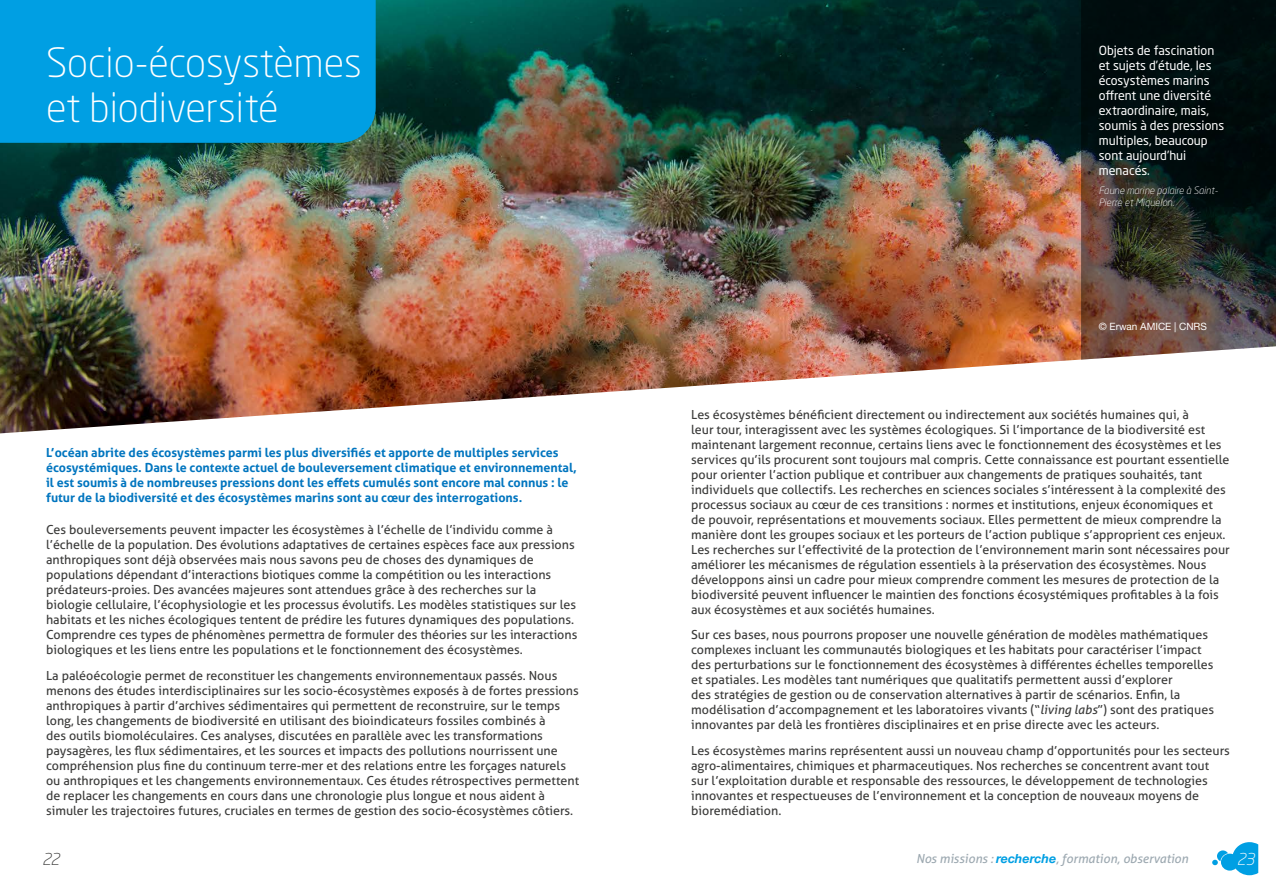
<style>
.page{position:relative;width:1276px;height:886px;background:#fff}
.page>*{position:absolute;margin:0;border:0;box-sizing:border-box;transform-origin:0 0}
.t1{font:300 40px/45px "Neo Sans Std";color:#fff}
.t2{font:italic 300 16.25px "Neo Sans Std";color:#3c3c3b}
.t3{font:italic 300 16.25px "Neo Sans Std";color:#fff}
.t4{font:12.5px/15px "Aller";color:#3c3c3b}
.t5{font:700 12.5px/15px "Aller";color:#0075bf}
.t6{font:12.5px/15px "Neo Sans Std";color:#fff}
.t7{font:italic 12.5px "Aller";color:#9da9b1}
.t8{font:italic 300 10px/12px "Neo Sans Std";color:#fff}
.t9{font:10px "Helvetica Neue";color:#fff}
.s1{font-style:italic}
.s2{font-family:"Helvetica Neue";font-weight:700;color:#009fe3}
</style>
<div class="page">
<img style="left:0;top:0;width:1081px;height:433px">
<div style="left:0;top:0;width:376px;height:143px;background:#009fe3"></div>
<svg style="left:1081px;top:0;width:195px;height:360px;background:#262724"></svg>
<svg style="left:1212px;top:842px;width:46px;height:33px"></svg>
<h1 class="t1" style="left:46px;top:39px;width:317px">Socio-écosystèmes et biodiversité</h1>
<p class="t5" style="left:46px;top:445px;width:532px">L’océan abrite des écosystèmes parmi les plus diversifiés et apporte de multiples services écosystémiques. Dans le contexte actuel de bouleversement climatique et environnemental, il est soumis à de nombreuses pressions dont les effets cumulés sont encore mal connus : le futur de la biodiversité et des écosystèmes marins sont au cœur des interrogations.</p>
<p class="t4" style="left:46px;top:522px;width:533px">Ces bouleversements peuvent impacter les écosystèmes à l’échelle de l’individu comme à l’échelle de la population. Des évolutions adaptatives de certaines espèces face aux pressions anthropiques sont déjà observées mais nous savons peu de choses des dynamiques de populations dépendant d’interactions biotiques comme la compétition ou les interactions prédateurs-proies. Des avancées majeures sont attendues grâce à des recherches sur la biologie cellulaire, l’écophysiologie et les processus évolutifs. Les modèles statistiques sur les habitats et les niches écologiques tentent de prédire les futures dynamiques des populations.<br>Comprendre ces types de phénomènes permettra de formuler des théories sur les interactions biologiques et les liens entre les populations et le fonctionnement des écosystèmes.</p>
<p class="t4" style="left:46px;top:668px;width:534px">La paléoécologie permet de reconstituer les changements environnementaux passés. Nous menons des études interdisciplinaires sur les socio-écosystèmes exposés à de fortes pressions anthropiques à partir d’archives sédimentaires qui permettent de reconstruire, sur le temps long, les changements de biodiversité en utilisant des bioindicateurs fossiles combinés à<br>des outils biomoléculaires. Ces analyses, discutées en parallèle avec les transformations paysagères, les flux sédimentaires, et les sources et impacts des pollutions nourrissent une compréhension plus fine du continuum terre-mer et des relations entre les forçages naturels ou anthropiques et les changements environnementaux. Ces études rétrospectives permettent de replacer les changements en cours dans une chronologie plus longue et nous aident à simuler les trajectoires futures, cruciales en termes de gestion des socio-écosystèmes côtiers.</p>
<p class="t6" style="left:1098px;top:42px;width:127px">Objets de fascination et sujets d’étude, les écosystèmes marins offrent une diversité extraordinaire, mais, soumis à des pressions multiples, beaucoup sont aujourd’hui menacés.</p>
<p class="t8" style="left:1098px;top:184px;width:121px">Faune marine polaire à Saint-<br>Pierre et Miquelon.</p>
<p class="t9" style="left:1098px;top:320px;width:110px">© Erwan AMICE | CNRS</p>
<p class="t4" style="left:691px;top:407px;width:540px">Les écosystèmes bénéficient directement ou indirectement aux sociétés humaines qui, à<br>leur tour, interagissent avec les systèmes écologiques. Si l’importance de la biodiversité est maintenant largement reconnue, certains liens avec le fonctionnement des écosystèmes et les services qu’ils procurent sont toujours mal compris. Cette connaissance est pourtant essentielle pour orienter l’action publique et contribuer aux changements de pratiques souhaités, tant individuels que collectifs. Les recherches en sciences sociales s’intéressent à la complexité des processus sociaux au cœur de ces transitions : normes et institutions, enjeux économiques et de pouvoir, représentations et mouvements sociaux. Elles permettent de mieux comprendre la manière dont les groupes sociaux et les porteurs de l’action publique s’approprient ces enjeux.<br>Les recherches sur l’effectivité de la protection de l’environnement marin sont nécessaires pour améliorer les mécanismes de régulation essentiels à la préservation des écosystèmes. Nous développons ainsi un cadre pour mieux comprendre comment les mesures de protection de la biodiversité peuvent influencer le maintien des fonctions écosystémiques profitables à la fois aux écosystèmes et aux sociétés humaines.</p>
<p class="t4" style="left:691px;top:627px;width:524px">Sur ces bases, nous pourrons proposer une nouvelle génération de modèles mathématiques complexes incluant les communautés biologiques et les habitats pour caractériser l’impact des perturbations sur le fonctionnement des écosystèmes à différentes échelles temporelles et spatiales. Les modèles tant numériques que qualitatifs permettent aussi d’explorer<br>des stratégies de gestion ou de conservation alternatives à partir de scénarios. Enfin, la modélisation d’accompagnement et les laboratoires vivants (“<span class="s1">living labs</span>”) sont des pratiques innovantes par delà les frontières disciplinaires et en prise directe avec les acteurs.</p>
<p class="t4" style="left:691px;top:743px;width:540px">Les écosystèmes marins représentent aussi un nouveau champ d’opportunités pour les secteurs agro-alimentaires, chimiques et pharmaceutiques. Nos recherches se concentrent avant tout<br>sur l’exploitation durable et responsable des ressources, le développement de technologies innovantes et respectueuses de l’environnement et la conception de nouveaux moyens de bioremédiation.</p>
<h2 class="t2" style="left:42px;top:849px;width:19px">22</h2>
<p class="t7" style="left:916px;top:851px;width:274px">Nos missions : <span class="s2">recherche</span>, formation, observation</p>
<h2 class="t3" style="left:1236px;top:849px;width:19px">23</h2>
</div>
